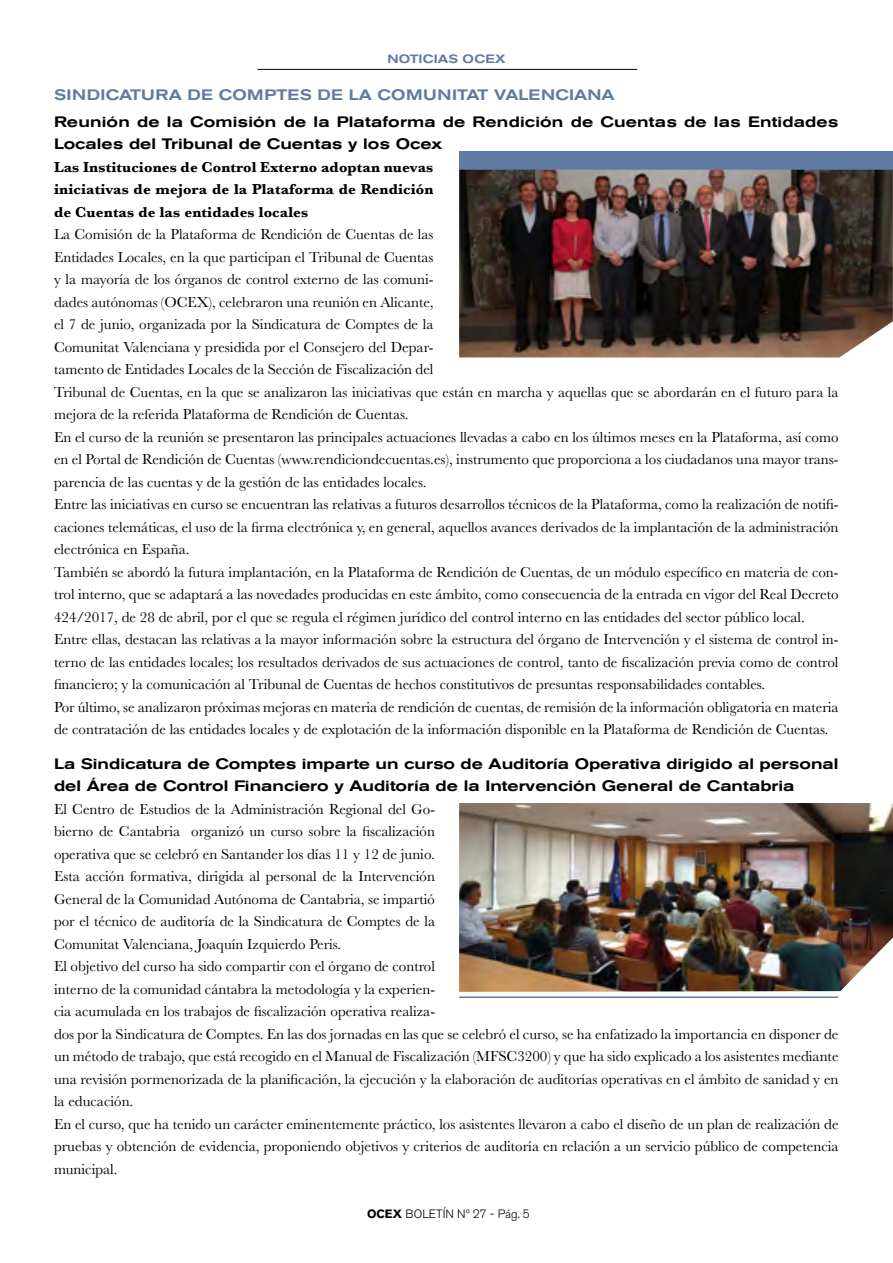
<style>
.page{position:relative;width:893px;height:1263px;background:#fff}
.page>*{position:absolute;margin:0;border:0;box-sizing:border-box;transform-origin:0 0}
.t1{font:15px/22.5px "Baskerville";color:#000}
.t2{font:500 expanded 15px/22.5px "Akzidenz Grotesk BE";color:#000}
.t3{font:700 15px/22.5px "Baskerville";letter-spacing:.01em;color:#000;text-align:justify}
.t4{font:500 expanded 15px "Akzidenz Grotesk BE";letter-spacing:.02em;color:#607ba2}
.t5{font:300 12px "Akzidenz Grotesk BE";color:#000}
.t6{font:500 expanded 12px "Akzidenz Grotesk BE";letter-spacing:.02em;color:#607ba2}
.s1{font-weight:700}
</style>
<div class="page">
<hr style="left:257px;top:69px;width:380px;height:1px;background:#000">
<img style="left:459px;top:170px;width:434px;height:187px">
<div style="left:459px;top:151px;width:434px;height:19px;background:#607ba2"></div>
<hr style="left:459px;top:996px;width:379px;height:2px;background:#607ba2">
<img style="left:459px;top:803px;width:434px;height:189px">
<p class="t6" style="left:387px;top:52px;width:120px">NOTICIAS OCEX</p>
<p class="t4" style="left:54px;top:86px;width:562px">SINDICATURA DE COMPTES DE LA COMUNITAT VALENCIANA</p>
<p class="t2" style="left:54px;top:110px;width:786px">Reunión de la Comisión de la Plataforma de Rendición de Cuentas de las Entidades<br>Locales del Tribunal de Cuentas y los Ocex</p>
<p class="t3" style="left:54px;top:156px;width:381px">Las Instituciones de Control Externo adoptan nuevas iniciativas de mejora de la Plataforma de Rendición de Cuentas de las entidades locales</p>
<p class="t1" style="left:54px;top:223px;width:786px">La Comisión de la Plataforma de Rendición de Cuentas de las<br>Entidades Locales, en la que participan el Tribunal de Cuentas<br>y la mayoría de los órganos de control externo de las comuni-<br>dades autónomas (OCEX), celebraron una reunión en Alicante,<br>el 7 de junio, organizada por la Sindicatura de Comptes de la<br>Comunitat Valenciana y presidida por el Consejero del Depar-<br>tamento de Entidades Locales de la Sección de Fiscalización del<br>Tribunal de Cuentas, en la que se analizaron las iniciativas que están en marcha y aquellas que se abordarán en el futuro para la mejora de la referida Plataforma de Rendición de Cuentas.<br>En el curso de la reunión se presentaron las principales actuaciones llevadas a cabo en los últimos meses en la Plataforma, así como en el Portal de Rendición de Cuentas (www.rendiciondecuentas.es), instrumento que proporciona a los ciudadanos una mayor trans&shy;parencia de las cuentas y de la gestión de las entidades locales.<br>Entre las iniciativas en curso se encuentran las relativas a futuros desarrollos técnicos de la Plataforma, como la realización de notifi&shy;caciones telemáticas, el uso de la firma electrónica y, en general, aquellos avances derivados de la implantación de la administración electrónica en España.<br>También se abordó la futura implantación, en la Plataforma de Rendición de Cuentas, de un módulo específico en materia de con&shy;trol interno, que se adaptará a las novedades producidas en este ámbito, como consecuencia de la entrada en vigor del Real Decreto 424/2017, de 28 de abril, por el que se regula el régimen jurídico del control interno en las entidades del sector público local.<br>Entre ellas, destacan las relativas a la mayor información sobre la estructura del órgano de Intervención y el sistema de control in&shy;terno de las entidades locales; los resultados derivados de sus actuaciones de control, tanto de fiscalización previa como de control financiero; y la comunicación al Tribunal de Cuentas de hechos constitutivos de presuntas responsabilidades contables.<br>Por último, se analizaron próximas mejoras en materia de rendición de cuentas, de remisión de la información obligatoria en materia de contratación de las entidades locales y de explotación de la información disponible en la Plataforma de Rendición de Cuentas.</p>
<p class="t2" style="left:54px;top:752px;width:786px">La Sindicatura de Comptes imparte un curso de Auditoría Operativa dirigido al personal del Área de Control Financiero y Auditoría de la Intervención General de Cantabria</p>
<p class="t1" style="left:54px;top:798px;width:786px">El Centro de Estudios de la Administración Regional del Go-<br>bierno de Cantabria organizó un curso sobre la fiscalización<br>operativa que se celebró en Santander los días 11 y 12 de junio.<br>Esta acción formativa, dirigida al personal de la Intervención<br>General de la Comunidad Autónoma de Cantabria, se impartió<br>por el técnico de auditoría de la Sindicatura de Comptes de la<br>Comunitat Valenciana, Joaquín Izquierdo Peris.<br>El objetivo del curso ha sido compartir con el órgano de control<br>interno de la comunidad cántabra la metodología y la experien-<br>cia acumulada en los trabajos de fiscalización operativa realiza-<br>dos por la Sindicatura de Comptes. En las dos jornadas en las que se celebró el curso, se ha enfatizado la importancia en disponer de un método de trabajo, que está recogido en el Manual de Fiscalización (MFSC3200) y que ha sido explicado a los asistentes mediante una revisión pormenorizada de la planificación, la ejecución y la elaboración de auditorías operativas en el ámbito de sanidad y en la educación.<br>En el curso, que ha tenido un carácter eminentemente práctico, los asistentes llevaron a cabo el diseño de un plan de realización de pruebas y obtención de evidencia, proponiendo objetivos y criterios de auditoría en relación a un servicio público de competencia municipal.</p>
<p class="t5" style="left:367px;top:1207px;width:164px"><span class="s1">OCEX</span> BOLETÍN Nº 27 - Pág. 5</p>
</div>
